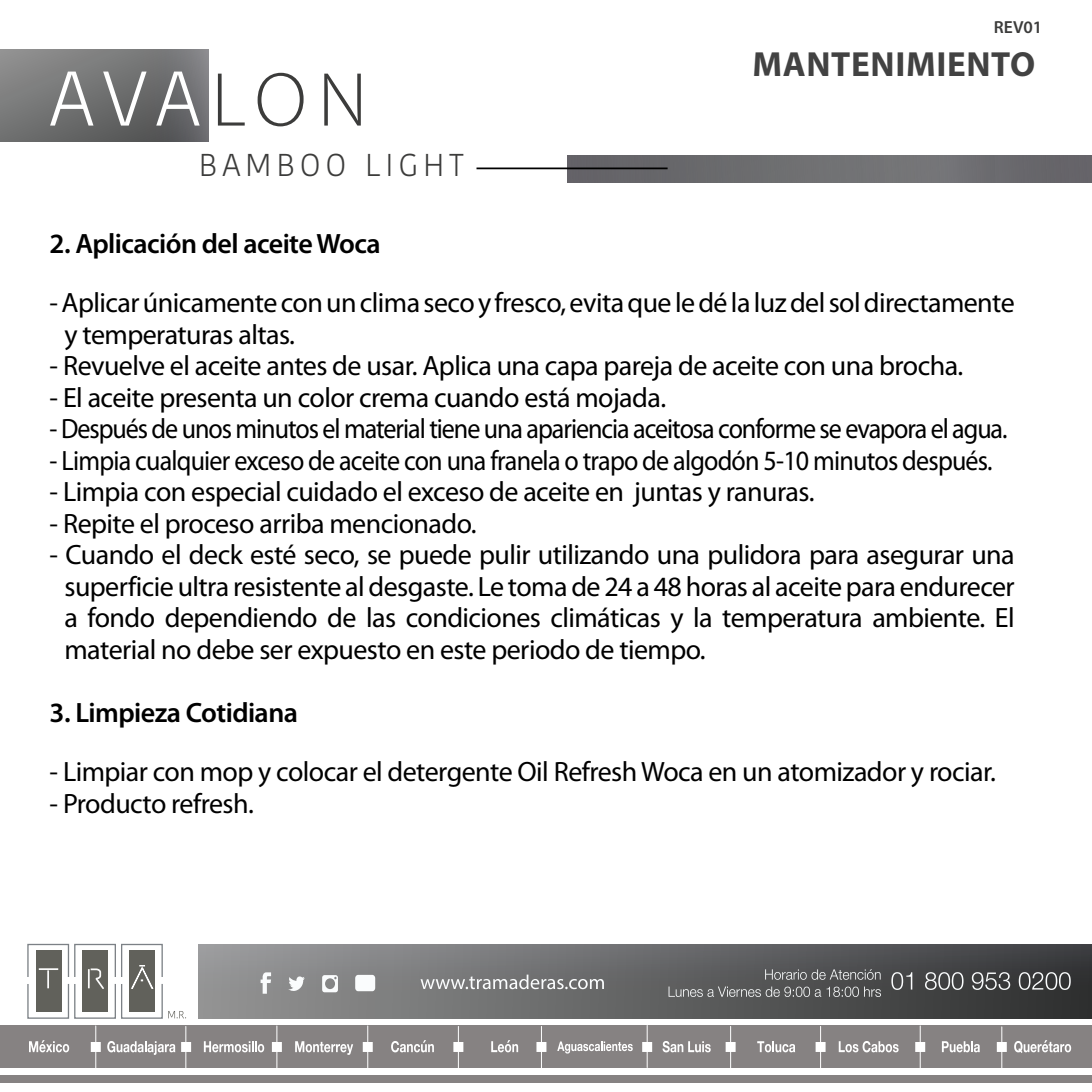
<style>
.page{position:relative;width:1092px;height:1092px;background:#fff}
.page>*{position:absolute;margin:0;border:0;box-sizing:border-box;transform-origin:0 0}
.t1{font:300 77px "Kohinoor Devanagari";color:#fff}
.t2{font:700 35px "Myriad Pro";letter-spacing:.02em;color:#424242}
.t3{font:300 31.5px "Kohinoor Devanagari";letter-spacing:.15em;color:#3c3c3b}
.t4{font:28px/31.5px "Myriad Pro";letter-spacing:-.02em;color:#000}
.t5{font:28px "Myriad Pro";letter-spacing:-.04em;color:#000;scale:.93 1}
.t6{font:28px "Myriad Pro";letter-spacing:-.02em;color:#000;scale:.93 1}
.t7{font:600 28px "Myriad Pro";letter-spacing:-.02em;color:#000}
.t8{font:600 17.5px "Myriad Pro";color:#3c3c3b}
.s1{font-family:"Myriad Pro";color:#3c3c3b}
</style>
<div class="page">
<svg style="left:0;top:50px;width:208px;height:91px;background:#717272"></svg>
<div style="left:566px;top:155px;width:525px;height:27px;background:#6b6b6e"></div>
<hr style="left:476px;top:167px;width:191px;height:2px;background:#000">
<div style="left:0;top:1075px;width:1091px;height:8px;background:#868282"></div>
<div style="left:0;top:1025px;width:1091px;height:42px;background:#868282"></div>
<hr style="left:95px;top:1025px;width:1px;height:42px;background:#fff">
<hr style="left:185px;top:1026px;width:1px;height:42px;background:#fff">
<hr style="left:276px;top:1025px;width:1px;height:42px;background:#fff">
<hr style="left:367px;top:1025px;width:1px;height:42px;background:#fff">
<hr style="left:458px;top:1026px;width:1px;height:42px;background:#fff">
<hr style="left:541px;top:1026px;width:1px;height:42px;background:#fff">
<hr style="left:646px;top:1025px;width:1px;height:42px;background:#fff">
<hr style="left:730px;top:1026px;width:1px;height:42px;background:#fff">
<hr style="left:820px;top:1026px;width:1px;height:42px;background:#fff">
<hr style="left:919px;top:1025px;width:1px;height:42px;background:#fff">
<hr style="left:1001px;top:1026px;width:1px;height:42px;background:#fff">
<div style="left:181px;top:1041px;width:10px;height:10px;background:#fff;border:2px solid #fff"></div>
<div style="left:91px;top:1041px;width:10px;height:10px;background:#fff;border:2px solid #fff"></div>
<div style="left:363px;top:1041px;width:10px;height:10px;background:#fff;border:2px solid #fff"></div>
<div style="left:272px;top:1041px;width:10px;height:10px;background:#fff;border:2px solid #fff"></div>
<div style="left:453px;top:1041px;width:10px;height:10px;background:#fff;border:2px solid #fff"></div>
<div style="left:536px;top:1041px;width:10px;height:10px;background:#fff;border:2px solid #fff"></div>
<div style="left:642px;top:1041px;width:10px;height:10px;background:#fff;border:2px solid #fff"></div>
<div style="left:725px;top:1041px;width:10px;height:10px;background:#fff;border:2px solid #fff"></div>
<div style="left:815px;top:1041px;width:10px;height:10px;background:#fff;border:2px solid #fff"></div>
<div style="left:915px;top:1041px;width:10px;height:10px;background:#fff;border:2px solid #fff"></div>
<div style="left:996px;top:1041px;width:10px;height:10px;background:#fff;border:2px solid #fff"></div>
<svg style="left:29px;top:1040px;width:40px;height:12px"></svg>
<svg style="left:107px;top:1041px;width:68px;height:13px"></svg>
<svg style="left:204px;top:1041px;width:60px;height:11px"></svg>
<svg style="left:295px;top:1041px;width:58px;height:13px"></svg>
<svg style="left:391px;top:1040px;width:43px;height:12px"></svg>
<svg style="left:491px;top:1040px;width:27px;height:12px"></svg>
<svg style="left:557px;top:1041px;width:75px;height:12px"></svg>
<svg style="left:662px;top:1041px;width:48px;height:11px"></svg>
<svg style="left:757px;top:1041px;width:38px;height:11px"></svg>
<svg style="left:838px;top:1041px;width:60px;height:11px"></svg>
<svg style="left:941px;top:1041px;width:38px;height:11px"></svg>
<svg style="left:1014px;top:1040px;width:57px;height:13px"></svg>
<div style="left:198px;top:944px;width:893px;height:74px;background:linear-gradient(to right,#979899,#333436)"></div>
<svg style="left:891px;top:972px;width:21px;height:17px"></svg>
<svg style="left:924px;top:972px;width:39px;height:17px"></svg>
<svg style="left:971px;top:972px;width:39px;height:17px"></svg>
<svg style="left:1018px;top:972px;width:52px;height:17px"></svg>
<svg style="left:765px;top:969px;width:115px;height:10px"></svg>
<svg style="left:668px;top:986px;width:212px;height:10px;background:#717272"></svg>
<svg style="left:420px;top:974px;width:184px;height:15px;background:#949495"></svg>
<svg style="left:260px;top:972px;width:11px;height:21px"></svg>
<svg style="left:288px;top:975px;width:17px;height:16px"></svg>
<div style="left:355px;top:974px;width:20px;height:17px;background:#fafcfd;border-radius:3px"></div>
<svg style="left:322px;top:975px;width:16px;height:17px"></svg>
<svg style="left:27px;top:943px;width:159px;height:76px"></svg>
<h1 class="t1" style="left:50px;top:54px;width:319px">AVA<span class="s1">LON</span></h1>
<p class="t3" style="left:199px;top:146px;width:266px">BAMBOO LIGHT</p>
<p class="t8" style="left:993px;top:16px;width:50px">REV01</p>
<p class="t2" style="left:752px;top:44px;width:284px">MANTENIMIENTO</p>
<p class="t7" style="left:50px;top:225px;width:332px">2. Aplicación del aceite Woca</p>
<p class="t4" style="left:64px;top:286px;width:951px;text-indent:-15px">- Aplicar únicamente con un clima seco y fresco, evita que le dé la luz del sol directamente y temperaturas altas.</p>
<p class="t4" style="left:50px;top:349px;width:915px">- Revuelve el aceite antes de usar. Aplica una capa pareja de aceite con una brocha.</p>
<p class="t4" style="left:50px;top:381px;width:618px">- El aceite presenta un color crema cuando está mojada.</p>
<p class="t5" style="left:50px;top:411px;width:1031px">- Después de unos minutos el material tiene una apariencia aceitosa conforme se evapora el agua.</p>
<p class="t6" style="left:50px;top:443px;width:1015px">- Limpia cualquier exceso de aceite con una franela o trapo de algodón 5-10 minutos después.</p>
<p class="t4" style="left:50px;top:475px;width:766px">- Limpia con especial cuidado el exceso de aceite en juntas y ranuras.</p>
<p class="t4" style="left:50px;top:507px;width:428px">- Repite el proceso arriba mencionado.</p>
<p class="t4" style="left:64px;top:538px;width:951px;text-align:justify;text-indent:-15px">- Cuando el deck esté seco, se puede pulir utilizando una pulidora para asegurar una superficie ultra resistente al desgaste. Le toma de 24 a 48 horas al aceite para endurecer a fondo dependiendo de las condiciones climáticas y la temperatura ambiente. El material no debe ser expuesto en este periodo de tiempo.</p>
<p class="t7" style="left:50px;top:694px;width:250px">3. Limpieza Cotidiana</p>
<p class="t4" style="left:50px;top:755px;width:947px">- Limpiar con mop y colocar el detergente Oil Refresh Woca en un atomizador y rociar.</p>
<p class="t4" style="left:50px;top:787px;width:206px">- Producto refresh.</p>
</div>
